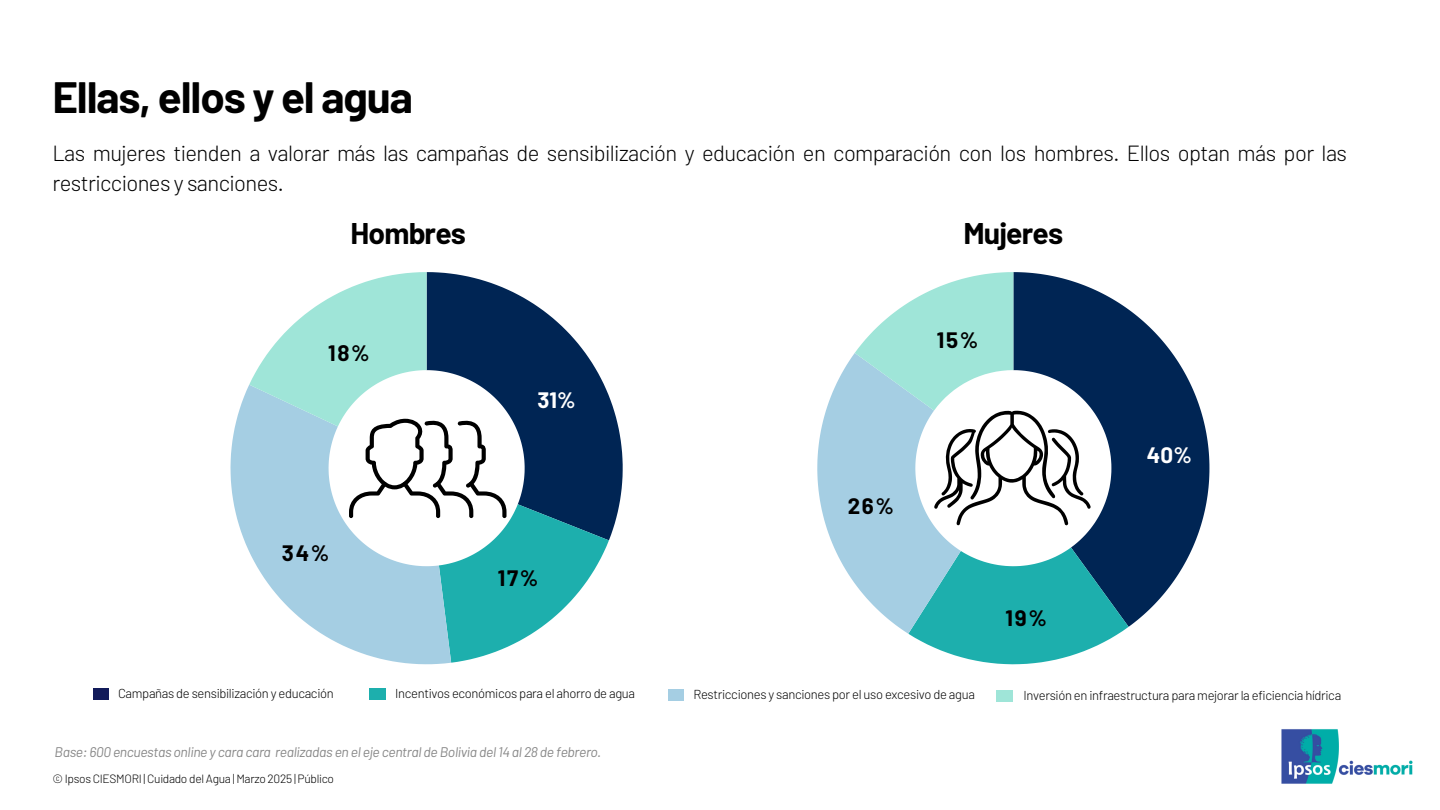
<style>
.page{position:relative;width:1440px;height:810px;background:#fff}
.page>*{position:absolute;margin:0;border:0;box-sizing:border-box;transform-origin:0 0}
.t1{font:700 44px "Barlow";letter-spacing:-.025em;color:#000}
.t2{font:700 30px "Barlow";letter-spacing:-.025em;color:#000}
.t3{font:700 22.4px "Barlow";letter-spacing:.075em;color:#000}
.t4{font:700 22.4px "Barlow";color:#fff}
.t5{font:300 22px/30.8px "Barlow";letter-spacing:-.025em;color:#000}
.t6{font:italic 14px "Barlow";letter-spacing:-.025em;color:#878787}
.t7{font:300 13px "Barlow";letter-spacing:-.025em;color:#000}
.t8{font:300 12px "Barlow";letter-spacing:-.025em;color:#000}
</style>
<div class="page">
<img style="left:1281px;top:729px;width:132px;height:55px">
<svg style="left:609px;top:396px;width:14px;height:144px;fill:#002554"></svg>
<svg style="left:230px;top:385px;width:218px;height:279px"></svg>
<svg style="left:1129px;top:310px;width:80px;height:317px;fill:#002554"></svg>
<svg style="left:817px;top:272px;width:312px;height:392px"></svg>
<svg style="left:249px;top:272px;width:360px;height:391px"></svg>
<div style="left:93px;top:688px;width:16px;height:11px;background:#121b5a"></div>
<div style="left:369px;top:688px;width:16px;height:11px;background:#1dafad"></div>
<div style="left:668px;top:689px;width:16px;height:11px;background:#a5cee3"></div>
<div style="left:996px;top:690px;width:17px;height:11px;background:#9fe5d8"></div>
<h2 class="t1" style="left:52px;top:69px;width:362px">Ellas, ellos y el agua</h2>
<h2 class="t5" style="left:52px;top:136px;width:1296px">Las mujeres tienden a valorar más las campañas de sensibilización y educación en comparación con los hombres. Ellos optan más por las restricciones y sanciones.</h2>
<p class="t2" style="left:963px;top:214px;width:101px">Mujeres</p>
<h4 class="t2" style="left:351px;top:214px;width:117px">Hombres</h4>
<h3 class="t3" style="left:328px;top:339px;width:43px">18%</h3>
<h3 class="t3" style="left:282px;top:539px;width:49px">34%</h3>
<p class="t4" style="left:537px;top:386px;width:40px">31%</p>
<h3 class="t3" style="left:498px;top:564px;width:42px">17%</h3>
<h3 class="t3" style="left:937px;top:325px;width:43px">15%</h3>
<h3 class="t3" style="left:848px;top:492px;width:48px">26%</h3>
<h3 class="t3" style="left:1006px;top:604px;width:43px">19%</h3>
<p class="t4" style="left:1147px;top:441px;width:46px">40%</p>
<p class="t7" style="left:118px;top:685px;width:217px">Campañas de sensibilización y educación</p>
<h5 class="t7" style="left:395px;top:685px;width:241px">Incentivos económicos para el ahorro de agua</h5>
<h3 class="t7" style="left:693px;top:686px;width:283px">Restricciones y sanciones por el uso excesivo de agua</h3>
<h3 class="t7" style="left:1023px;top:687px;width:319px">Inversión en infraestructura para mejorar la eficiencia hídrica</h3>
<h6 class="t6" style="left:55px;top:743px;width:548px">Base: 600 encuestas online y cara cara realizadas en el eje central de Bolivia del 14 al 28 de febrero.</h6>
<h6 class="t8" style="left:52px;top:771px;width:283px">© Ipsos CIESMORI | Cuidado del Agua | Marzo 2025 | Público</h6>
</div>
